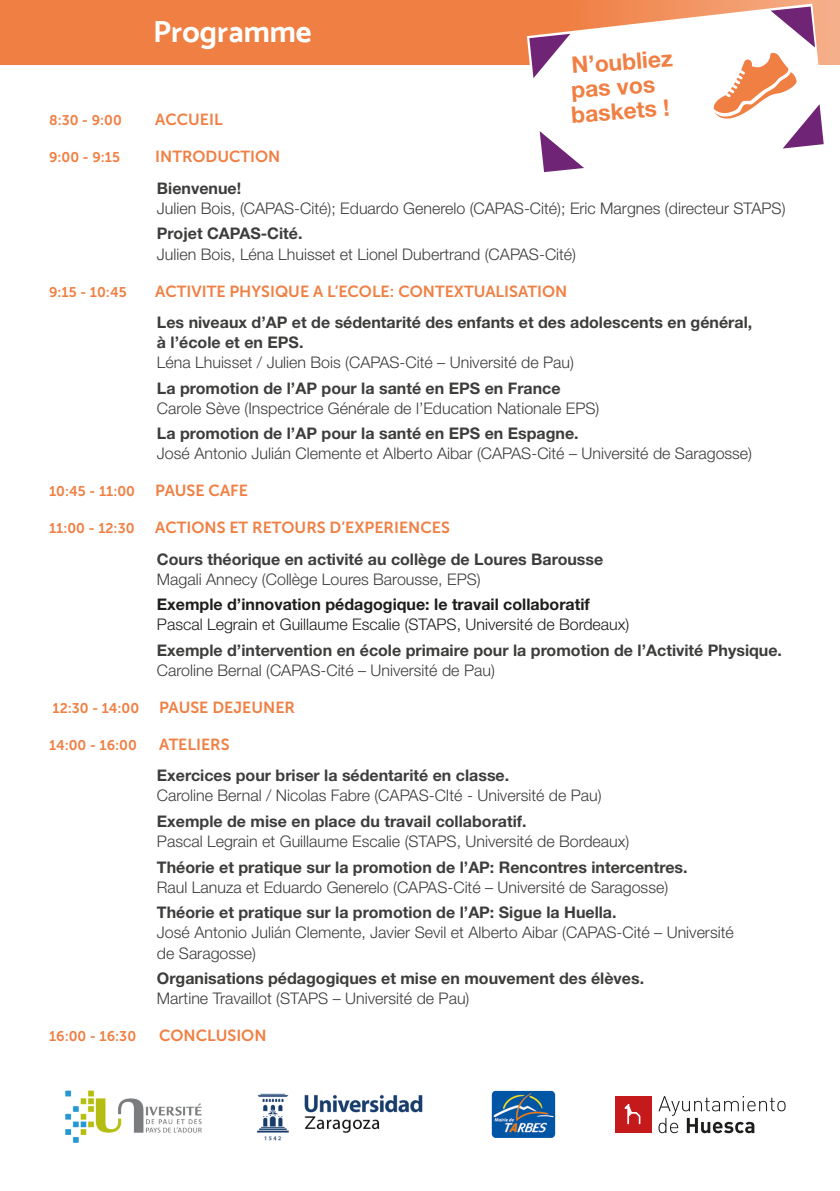
<style>
.page{position:relative;width:840px;height:1191px;background:#fff}
.page>*{position:absolute;margin:0;border:0;box-sizing:border-box;transform-origin:0 0}
.t1{font:30.4px "Mosk Bold 700";color:#fff}
.t2{font:700 22.8px "Helvetica Neue LT Std";color:#f07f43}
.t3{font:300 16px/20px "Helvetica Neue LT Std";color:#3d3d3c}
.t4{font:700 16px/20px "Helvetica Neue LT Std";color:#3d3d3c}
.t5{font:16px "Museo Sans 700";color:#f07f43}
.t6{font:300 16px "Helvetica Neue LT Std";color:#1d1d1b}
.t7{font:700 16px "Helvetica Neue LT Std";color:#1d1d1b}
.t8{font:14px "Museo Sans 700";color:#f07f43}
.s1{font-weight:700}
.s2{font-weight:300}
.s3{font-size:14px}
</style>
<div class="page">
<div style="left:0;top:0;width:839px;height:65px;background:#f07f43"></div>
<svg style="left:527px;top:4px;width:299px;height:169px"></svg>
<svg style="left:529px;top:34px;width:41px;height:44px"></svg>
<svg style="left:539px;top:131px;width:44px;height:41px"></svg>
<svg style="left:713px;top:7px;width:110px;height:141px"></svg>
<img style="left:65px;top:1090px;width:137px;height:53px">
<img style="left:256px;top:1093px;width:167px;height:48px">
<img style="left:491px;top:1090px;width:64px;height:48px">
<svg style="left:658px;top:1096px;width:127px;height:37px"></svg>
<div style="left:615px;top:1096px;width:37px;height:37px;background:#c51a1c"></div>
<svg style="left:624px;top:1104px;width:15px;height:19px"></svg>
<h1 class="t1" style="left:153px;top:13px;width:160px">Programme</h1>
<p class="t2" style="left:570px;top:51px;width:103px;rotate:-4deg">N’oubliez</p>
<p class="t2" style="left:570px;top:76px;width:85px;rotate:-4deg">pas vos</p>
<p class="t2" style="left:570px;top:100px;width:100px;rotate:-4deg">baskets !</p>
<p class="t8" style="left:49px;top:113px;width:74px">8:30 - 9:00</p>
<p class="t5" style="left:155px;top:111px;width:69px">ACCUEIL</p>
<p class="t8" style="left:49px;top:150px;width:72px">9:00 - 9:15</p>
<p class="t5" style="left:155px;top:148px;width:127px">INTRODUCTION</p>
<p class="t3" style="left:157px;top:178px;width:629px"><span class="s1">Bienvenue!<br></span>Julien Bois, (CAPAS-Cité); Eduardo Generelo (CAPAS-Cité); Eric Margnes (directeur STAPS)</p>
<p class="t3" style="left:157px;top:223px;width:420px"><span class="s1">Projet CAPAS-Cité.<br></span>Julien Bois, Léna Lhuisset et Lionel Dubertrand (CAPAS-Cité)</p>
<p class="t8" style="left:49px;top:284px;width:79px">9:15 - 10:45</p>
<p class="t5" style="left:155px;top:282px;width:413px">ACTIVITE PHYSIQUE A L’ECOLE: CONTEXTUALISATION</p>
<p class="t4" style="left:157px;top:312px;width:596px">Les niveaux d’AP et de sédentarité des enfants et des adolescents en général,</p>
<p class="t3" style="left:157px;top:332px;width:418px"><span class="s1">à l’école et en EPS.<br></span>Léna Lhuisset / Julien Bois (CAPAS-Cité – Université de Pau)</p>
<p class="t4" style="left:157px;top:377px;width:405px">La promotion de l’AP pour la santé en EPS en France</p>
<p class="t3" style="left:157px;top:397px;width:443px">Carole Sève (Inspectrice Générale de l’Education Nationale EPS)</p>
<p class="t3" style="left:157px;top:423px;width:596px"><span class="s1">La promotion de l’AP pour la santé en EPS en Espagne.<br></span>José Antonio Julián Clemente et Alberto Aibar (CAPAS-Cité – Université de Saragosse)</p>
<p class="t8" style="left:49px;top:483px;width:87px">10:45 - 11:00</p>
<p class="t5" style="left:155px;top:482px;width:94px">PAUSE CAFE</p>
<p class="t8" style="left:49px;top:520px;width:87px">11:00 - 12:30</p>
<p class="t5" style="left:155px;top:519px;width:296px">ACTIONS ET RETOURS D’EXPERIENCES</p>
<p class="t4" style="left:157px;top:548px;width:447px">Cours théorique en activité au collège de Loures Barousse</p>
<p class="t3" style="left:157px;top:568px;width:325px">Magali Annecy (Collège Loures Barousse, EPS)</p>
<p class="t7" style="left:157px;top:595px;width:434px">Exemple d’innovation pédagogique: le travail collaboratif</p>
<p class="t6" style="left:157px;top:615px;width:473px">Pascal Legrain et Guillaume Escalie (STAPS, Université de Bordeaux)</p>
<p class="t4" style="left:157px;top:640px;width:626px">Exemple d’intervention en école primaire pour la promotion de l’Activité Physique.<br><span class="s2">Caroline Bernal (CAPAS-Cité – Université de Pau)</span></p>
<p class="t5" style="left:52px;top:698px;width:244px"><span class="s3">12:30 - 14:00</span> PAUSE DEJEUNER</p>
<p class="t8" style="left:49px;top:737px;width:89px">14:00 - 16:00</p>
<p class="t5" style="left:159px;top:735px;width:72px">ATELIERS</p>
<p class="t3" style="left:157px;top:765px;width:446px"><span class="s1">Exercices pour briser la sédentarité en classe.<br></span>Caroline Bernal / Nicolas Fabre (CAPAS-CIté - Université de Pau)</p>
<p class="t3" style="left:157px;top:811px;width:473px"><span class="s1">Exemple de mise en place du travail collaboratif.<br></span>Pascal Legrain et Guillaume Escalie (STAPS, Université de Bordeaux)</p>
<p class="t4" style="left:157px;top:856px;width:532px">Théorie et pratique sur la promotion de l’AP: Rencontres intercentres.<br><span class="s2">Raul Lanuza et Eduardo Generelo (CAPAS-Cité – Université de Saragosse)</span></p>
<p class="t3" style="left:157px;top:902px;width:578px"><span class="s1">Théorie et pratique sur la promotion de l’AP: Sigue la Huella.<br></span>José Antonio Julián Clemente, Javier Sevil et Alberto Aibar (CAPAS-Cité – Université</p>
<p class="t3" style="left:157px;top:942px;width:101px">de Saragosse)</p>
<p class="t4" style="left:157px;top:968px;width:488px">Organisations pédagogiques et mise en mouvement des élèves.<br><span class="s2">Martine Travaillot (STAPS – Université de Pau)</span></p>
<p class="t8" style="left:49px;top:1028px;width:88px">16:00 - 16:30</p>
<p class="t5" style="left:159px;top:1026px;width:109px">CONCLUSION</p>
</div>
